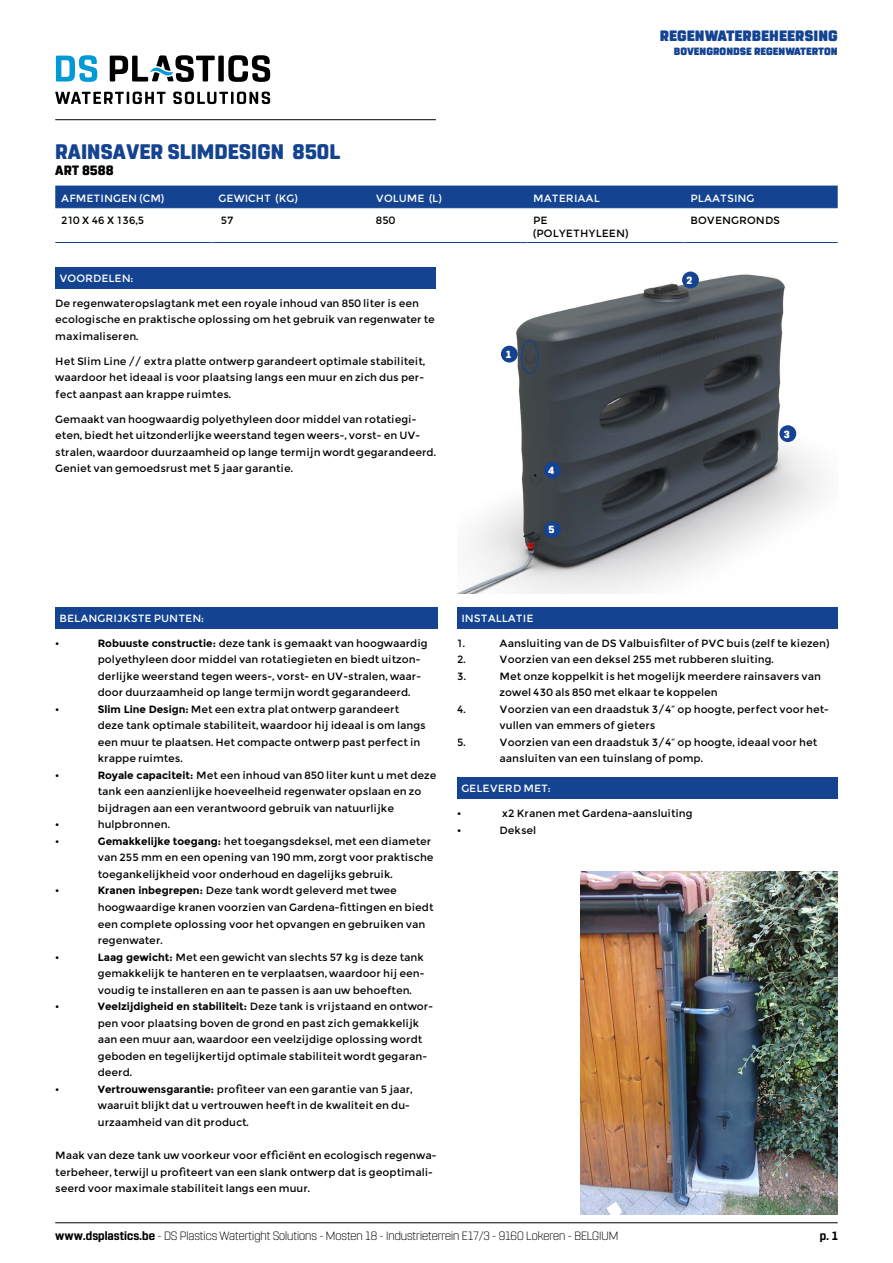
<style>
.page{position:relative;width:893px;height:1263px;background:#fff}
.page>*{position:absolute;margin:0;border:0;box-sizing:border-box;transform-origin:0 0}
.grote_titel{font:800 21px "Rohn Rounded";color:#144391}
.t1{font:900 15px "Rohn Rounded";color:#144391}
.t2{font:800 13.5px "Rohn Rounded";color:#000}
.t3{font:300 12px "Rohn Rounded";color:#000}
.t4{font:700 12px "Rohn Rounded";color:#000}
.lopende_tekst_zonder_insprong{font:10.5px/16.5px "Montserrat";color:#000}
.blauw_gearceerde_titels{font:10.5px "Montserrat";color:#fff}
.inhoud_tabel{font:10.5px "Montserrat";color:#fff}
.inhoud_tabel-2{font:10.5px "Montserrat";color:#000}
.t5{font:900 10.5px "Rohn Rounded";color:#144391}
.t6{font:800 10.35px "Rohn Rounded";color:#fff}
.s1{font-weight:700}
</style>
<div class="page">
<hr style="left:55px;top:119px;width:381px;height:1px;background:#000">
<svg style="left:56px;top:55px;width:41px;height:27px"></svg>
<svg style="left:55px;top:92px;width:215px;height:12px"></svg>
<svg style="left:110px;top:55px;width:160px;height:27px"></svg>
<hr style="left:55px;top:1222px;width:783px;height:1px;background:#000">
<img style="left:457px;top:271px;width:365px;height:323px">
<div style="left:55px;top:186px;width:783px;height:21px;background:#144391"></div>
<hr style="left:55px;top:207px;width:158px;height:1px;background:#144391">
<hr style="left:213px;top:207px;width:157px;height:1px;background:#144391">
<hr style="left:370px;top:207px;width:157px;height:1px;background:#144391">
<hr style="left:527px;top:207px;width:158px;height:1px;background:#144391">
<hr style="left:685px;top:207px;width:153px;height:1px;background:#144391">
<hr style="left:55px;top:242px;width:158px;height:1px;background:#144391">
<hr style="left:213px;top:242px;width:157px;height:1px;background:#144391">
<hr style="left:370px;top:242px;width:157px;height:1px;background:#144391">
<hr style="left:527px;top:242px;width:158px;height:1px;background:#144391">
<hr style="left:685px;top:242px;width:153px;height:1px;background:#144391">
<div style="left:55px;top:267px;width:381px;height:22px;background:#144391"></div>
<div style="left:501px;top:346px;width:17px;height:16px;background:#144391;border-radius:50%"></div>
<div style="left:521px;top:340px;width:18px;height:34px;border:1px solid #144391;border-radius:50%"></div>
<div style="left:544px;top:462px;width:17px;height:17px;background:#144391;border-radius:50%"></div>
<div style="left:544px;top:521px;width:17px;height:17px;background:#144391;border-radius:50%"></div>
<div style="left:682px;top:272px;width:17px;height:16px;background:#144391;border-radius:50%"></div>
<div style="left:779px;top:425px;width:17px;height:17px;background:#144391;border-radius:50%"></div>
<img style="left:580px;top:871px;width:258px;height:344px">
<div style="left:457px;top:607px;width:381px;height:22px;background:#144391"></div>
<div style="left:457px;top:778px;width:381px;height:21px;background:#144391"></div>
<div style="left:55px;top:607px;width:383px;height:22px;background:#144391"></div>
<p class="grote_titel" style="left:55px;top:139px;width:286px">RAINSAVER SLIMDESIGN 850L</p>
<p class="t2" style="left:55px;top:162px;width:60px">ART 8588</p>
<h2 class="t1" style="left:660px;top:27px;width:179px">REGENWATERBEHEERSING</h2>
<p class="t5" style="left:674px;top:45px;width:165px">BOVENGRONDSE REGENWATERTON</p>
<p class="inhoud_tabel" style="left:61px;top:192px;width:104px">AFMETINGEN (CM)</p>
<p class="inhoud_tabel" style="left:219px;top:192px;width:80px">GEWICHT (KG)</p>
<p class="inhoud_tabel" style="left:376px;top:192px;width:67px">VOLUME (L)</p>
<p class="inhoud_tabel" style="left:533px;top:192px;width:68px">MATERIAAL</p>
<p class="inhoud_tabel" style="left:691px;top:192px;width:65px">PLAATSING</p>
<p class="inhoud_tabel-2" style="left:61px;top:214px;width:85px">210 X 46 X 136,5</p>
<p class="inhoud_tabel-2" style="left:221px;top:214px;width:14px">57</p>
<p class="inhoud_tabel-2" style="left:376px;top:214px;width:21px">850</p>
<p class="inhoud_tabel-2" style="left:533px;top:214px;width:16px">PE</p>
<p class="inhoud_tabel-2" style="left:533px;top:226px;width:97px">(POLYETHYLEEN)</p>
<p class="inhoud_tabel-2" style="left:691px;top:214px;width:91px">BOVENGRONDS</p>
<p class="blauw_gearceerde_titels" style="left:60px;top:272px;width:75px">VOORDELEN:</p>
<p class="lopende_tekst_zonder_insprong" style="left:55px;top:295px;width:381px">De regenwateropslagtank met een royale inhoud van 850 liter is een ecologische en praktische oplossing om het gebruik van regenwater te maximaliseren.</p>
<p class="lopende_tekst_zonder_insprong" style="left:55px;top:353px;width:371px;text-align:justify">Het Slim Line // extra platte ontwerp garandeert optimale stabiliteit, waardoor het ideaal is voor plaatsing langs een muur en zich dus per&shy;fect aanpast aan krappe ruimtes.</p>
<p class="lopende_tekst_zonder_insprong" style="left:55px;top:411px;width:382px">Gemaakt van hoogwaardig polyethyleen door middel van rotatiegi&shy;eten, biedt het uitzonderlijke weerstand tegen weers-, vorst- en UV&shy;stralen, waardoor duurzaamheid op lange termijn wordt gegarandeerd.<br>Geniet van gemoedsrust met 5 jaar garantie.</p>
<p class="t6" style="left:506px;top:348px;width:7px">1</p>
<p class="t6" style="left:548px;top:465px;width:8px">4</p>
<p class="t6" style="left:548px;top:524px;width:8px">5</p>
<p class="t6" style="left:687px;top:274px;width:7px">2</p>
<p class="t6" style="left:784px;top:428px;width:7px">3</p>
<p class="blauw_gearceerde_titels" style="left:60px;top:612px;width:146px">BELANGRIJKSTE PUNTEN:</p>
<p class="lopende_tekst_zonder_insprong" style="left:55px;top:635px;width:6px">•</p>
<p class="lopende_tekst_zonder_insprong" style="left:98px;top:635px;width:331px"><span class="s1">Robuuste constructie:</span> deze tank is gemaakt van hoogwaardig polyethyleen door middel van rotatiegieten en biedt uitzon&shy;derlijke weerstand tegen weers-, vorst- en UV-stralen, waar&shy;door duurzaamheid op lange termijn wordt gegarandeerd.</p>
<p class="lopende_tekst_zonder_insprong" style="left:55px;top:701px;width:6px">•</p>
<p class="lopende_tekst_zonder_insprong" style="left:98px;top:701px;width:329px"><span class="s1">Slim Line Design:</span> Met een extra plat ontwerp garandeert deze tank optimale stabiliteit, waardoor hij ideaal is om langs een muur te plaatsen. Het compacte ontwerp past perfect in krappe ruimtes.</p>
<p class="lopende_tekst_zonder_insprong" style="left:55px;top:767px;width:6px">•</p>
<p class="lopende_tekst_zonder_insprong" style="left:98px;top:767px;width:340px"><span class="s1">Royale capaciteit:</span> Met een inhoud van 850 liter kunt u met deze tank een aanzienlijke hoeveelheid regenwater opslaan en zo bijdragen aan een verantwoord gebruik van natuurlijke</p>
<p class="lopende_tekst_zonder_insprong" style="left:55px;top:816px;width:6px">•</p>
<p class="lopende_tekst_zonder_insprong" style="left:98px;top:816px;width:74px">hulpbronnen.</p>
<p class="lopende_tekst_zonder_insprong" style="left:55px;top:833px;width:6px">•</p>
<p class="lopende_tekst_zonder_insprong" style="left:98px;top:833px;width:337px"><span class="s1">Gemakkelijke toegang:</span> het toegangsdeksel, met een diameter van 255 mm en een opening van 190 mm, zorgt voor praktische toegankelijkheid voor onderhoud en dagelijks gebruik.</p>
<p class="lopende_tekst_zonder_insprong" style="left:55px;top:882px;width:6px">•</p>
<p class="lopende_tekst_zonder_insprong" style="left:98px;top:882px;width:337px"><span class="s1">Kranen inbegrepen:</span> Deze tank wordt geleverd met twee hoogwaardige kranen voorzien van Gardena-fittingen en biedt een complete oplossing voor het opvangen en gebruiken van regenwater.</p>
<p class="lopende_tekst_zonder_insprong" style="left:55px;top:948px;width:6px">•</p>
<p class="lopende_tekst_zonder_insprong" style="left:98px;top:948px;width:328px;text-align:justify"><span class="s1">Laag gewicht:</span> Met een gewicht van slechts 57 kg is deze tank gemakkelijk te hanteren en te verplaatsen, waardoor hij een&shy;voudig te installeren en aan te passen is aan uw behoeften.</p>
<p class="lopende_tekst_zonder_insprong" style="left:55px;top:998px;width:6px">•</p>
<p class="lopende_tekst_zonder_insprong" style="left:98px;top:998px;width:337px"><span class="s1">Veelzijdigheid en stabiliteit:</span> Deze tank is vrijstaand en ontwor&shy;pen voor plaatsing boven de grond en past zich gemakkelijk aan een muur aan, waardoor een veelzijdige oplossing wordt geboden en tegelijkertijd optimale stabiliteit wordt gegaran&shy;deerd.</p>
<p class="lopende_tekst_zonder_insprong" style="left:55px;top:1080px;width:6px">•</p>
<p class="lopende_tekst_zonder_insprong" style="left:98px;top:1080px;width:316px"><span class="s1">Vertrouwensgarantie:</span> profiteer van een garantie van 5 jaar, waaruit blijkt dat u vertrouwen heeft in de kwaliteit en du&shy;urzaamheid van dit product.</p>
<p class="lopende_tekst_zonder_insprong" style="left:55px;top:1147px;width:383px">Maak van deze tank uw voorkeur voor efficiënt en ecologisch regenwa&shy;terbeheer, terwijl u profiteert van een slank ontwerp dat is geoptimali&shy;seerd voor maximale stabiliteit langs een muur.</p>
<p class="blauw_gearceerde_titels" style="left:461px;top:612px;width:74px">INSTALLATIE</p>
<p class="lopende_tekst_zonder_insprong" style="left:457px;top:635px;width:9px">1.</p>
<p class="lopende_tekst_zonder_insprong" style="left:500px;top:635px;width:331px">Aansluiting van de DS Valbuisfilter of PVC buis (zelf te kiezen)</p>
<p class="lopende_tekst_zonder_insprong" style="left:457px;top:651px;width:10px">2.</p>
<p class="lopende_tekst_zonder_insprong" style="left:500px;top:651px;width:276px">Voorzien van een deksel 255 met rubberen sluiting.</p>
<p class="lopende_tekst_zonder_insprong" style="left:457px;top:668px;width:10px">3.</p>
<p class="lopende_tekst_zonder_insprong" style="left:500px;top:668px;width:323px">Met onze koppelkit is het mogelijk meerdere rainsavers van zowel 430 als 850 met elkaar te koppelen</p>
<p class="lopende_tekst_zonder_insprong" style="left:457px;top:701px;width:10px">4.</p>
<p class="lopende_tekst_zonder_insprong" style="left:500px;top:701px;width:331px">Voorzien van een draadstuk 3/4” op hoogte, perfect voor het&shy;vullen van emmers of gieters</p>
<p class="lopende_tekst_zonder_insprong" style="left:457px;top:734px;width:10px">5.</p>
<p class="lopende_tekst_zonder_insprong" style="left:500px;top:734px;width:319px">Voorzien van een draadstuk 3/4” op hoogte, ideaal voor het aansluiten van een tuinslang of pomp.</p>
<p class="blauw_gearceerde_titels" style="left:461px;top:782px;width:90px">GELEVERD MET:</p>
<p class="lopende_tekst_zonder_insprong" style="left:457px;top:805px;width:6px">•</p>
<p class="lopende_tekst_zonder_insprong" style="left:502px;top:805px;width:192px">x2 Kranen met Gardena-aansluiting</p>
<p class="lopende_tekst_zonder_insprong" style="left:457px;top:821px;width:6px">•</p>
<p class="lopende_tekst_zonder_insprong" style="left:500px;top:821px;width:38px">Deksel</p>
<p class="t3" style="left:55px;top:1229px;width:565px"><span class="s1">www.dsplastics.be</span> - DS Plastics Watertight Solutions - Mosten 18 - Industrieterrein E17/3 - 9160 Lokeren - BELGIUM</p>
<p class="t4" style="left:820px;top:1229px;width:19px">p. 1</p>
</div>
